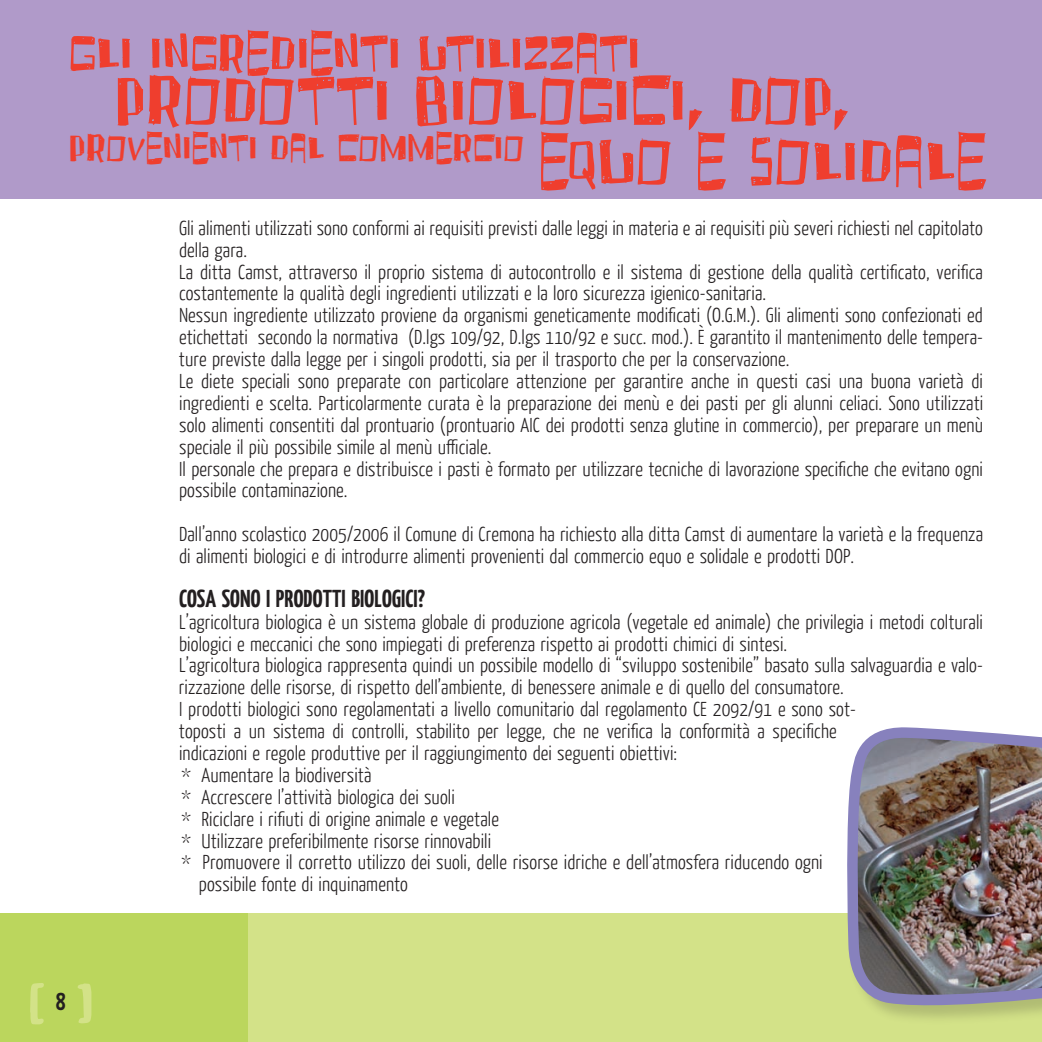
<style>
.page{position:relative;width:1042px;height:1042px;background:#fff}
.page>*{position:absolute;margin:0;border:0;box-sizing:border-box;transform-origin:0 0}
.t1{font:84px "Fruity Drink Carbonated";color:#ef3e2e}
.t2{font:63px "Fruity Drink Carbonated";color:#ef3e2e}
.t3{font:45.5px "Fruity Drink Carbonated";color:#ef3e2e}
.t4{font:700 24.5px "Yanone Kaffeesatz";letter-spacing:.005em;color:#231f20}
.t5{font:300 20.12px/21.9px "Yanone Kaffeesatz";letter-spacing:.005em;color:#231f20}
.s1{font-size:80.5px}
</style>
<div class="page">
<div style="left:0;top:913px;width:248px;height:129px;background:#bbd65d"></div>
<div style="left:248px;top:913px;width:794px;height:129px;background:#d3e288"></div>
<div style="left:0;top:0;width:1042px;height:199px;background:#b09ac9"></div>
<img style="left:847px;top:727px;width:195px;height:292px">
<svg style="left:30px;top:983px;width:61px;height:41px"></svg>
<h2 class="t2" style="left:70px;top:21px;width:573px">GLI INGREDIENTI UTILIZZATI</h2>
<h1 class="t1" style="left:117px;top:57px;width:737px">PRODOTTI BIOLOGICI, DOP,</h1>
<h3 class="t3" style="left:70px;top:125px;width:920px">PROVENIENTI DAL COMMERCIO <span class="s1">EQUO E SOLIDALE</span></h3>
<p class="t4" style="left:56px;top:985px;width:11px">8</p>
<p class="t5" style="left:179px;top:216px;width:805px">Gli alimenti utilizzati sono conformi ai requisiti previsti dalle leggi in materia e ai requisiti più severi richiesti nel capitolato della gara.<br>La ditta Camst, attraverso il proprio sistema di autocontrollo e il sistema di gestione della qualità certificato, verifica costantemente la qualità degli ingredienti utilizzati e la loro sicurezza igienico-sanitaria.<br>Nessun ingrediente utilizzato proviene da organismi geneticamente modificati (O.G.M.). Gli alimenti sono confezionati ed etichettati secondo la normativa (D.lgs 109/92, D.lgs 110/92 e succ. mod.). È garantito il mantenimento delle tempera&shy;ture previste dalla legge per i singoli prodotti, sia per il trasporto che per la conservazione.<br>Le diete speciali sono preparate con particolare attenzione per garantire anche in questi casi una buona varietà di ingredienti e scelta. Particolarmente curata è la preparazione dei menù e dei pasti per gli alunni celiaci. Sono utilizzati solo alimenti consentiti dal prontuario (prontuario AIC dei prodotti senza glutine in commercio), per preparare un menù speciale il più possibile simile al menù ufficiale.<br>Il personale che prepara e distribuisce i pasti è formato per utilizzare tecniche di lavorazione specifiche che evitano ogni possibile contaminazione.</p>
<p class="t5" style="left:179px;top:522px;width:805px">Dall’anno scolastico 2005/2006 il Comune di Cremona ha richiesto alla ditta Camst di aumentare la varietà e la frequenza di alimenti biologici e di introdurre alimenti provenienti dal commercio equo e solidale e prodotti DOP.</p>
<p class="t4" style="left:179px;top:582px;width:248px">COSA SONO I PRODOTTI BIOLOGICI?</p>
<p class="t5" style="left:179px;top:610px;width:805px">L’agricoltura biologica è un sistema globale di produzione agricola (vegetale ed animale) che privilegia i metodi colturali</p>
<p class="t5" style="left:179px;top:632px;width:609px">biologici e meccanici che sono impiegati di preferenza rispetto ai prodotti chimici di sintesi.</p>
<p class="t5" style="left:179px;top:654px;width:805px">L’agricoltura biologica rappresenta quindi un possibile modello di “sviluppo sostenibile” basato sulla salvaguardia e valo-</p>
<p class="t5" style="left:179px;top:676px;width:666px">rizzazione delle risorse, di rispetto dell’ambiente, di benessere animale e di quello del consumatore.</p>
<p class="t5" style="left:179px;top:697px;width:678px">I prodotti biologici sono regolamentati a livello comunitario dal regolamento CE 2092/91 e sono sot-</p>
<p class="t5" style="left:179px;top:719px;width:659px">toposti a un sistema di controlli, stabilito per legge, che ne verifica la conformità a specifiche</p>
<p class="t5" style="left:179px;top:741px;width:499px">indicazioni e regole produttive per il raggiungimento dei seguenti obiettivi:</p>
<p class="t5" style="left:181px;top:763px;width:191px">* Aumentare la biodiversità</p>
<p class="t5" style="left:181px;top:785px;width:275px">* Accrescere l’attività biologica dei suoli</p>
<p class="t5" style="left:181px;top:807px;width:319px">* Riciclare i rifiuti di origine animale e vegetale</p>
<p class="t5" style="left:181px;top:829px;width:311px">* Utilizzare preferibilmente risorse rinnovabili</p>
<p class="t5" style="left:181px;top:851px;width:642px">* Promuovere il corretto utilizzo dei suoli, delle risorse idriche e dell’atmosfera riducendo ogni</p>
<p class="t5" style="left:199px;top:872px;width:210px">possibile fonte di inquinamento</p>
</div>
